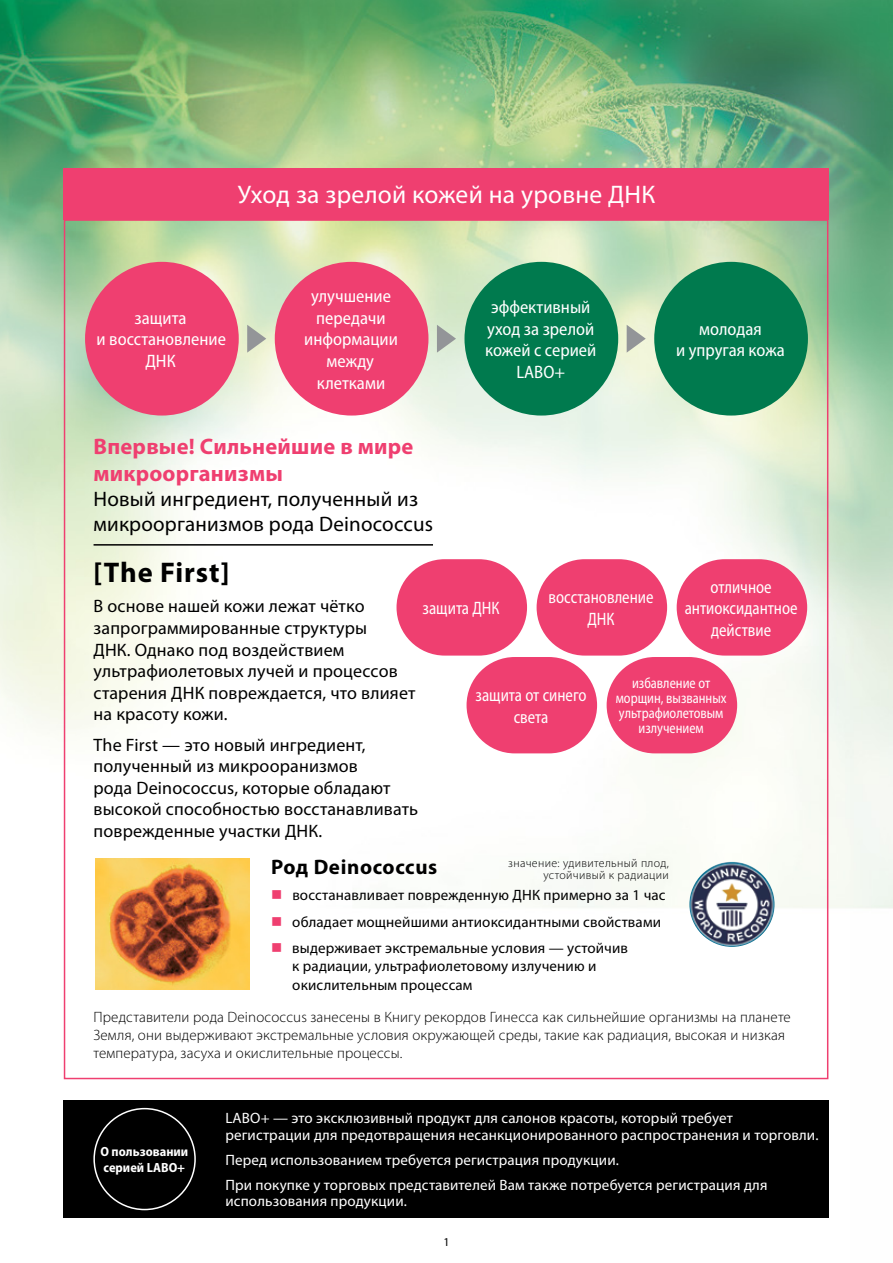
<style>
.page{position:relative;width:893px;height:1263px;background:#fff}
.page>*{position:absolute;margin:0;border:0;box-sizing:border-box;transform-origin:0 0}
.t1{font:700 28.5px "Myriad Pro";letter-spacing:.03em;color:#000}
.t2{font:25.5px "Myriad Pro";letter-spacing:.01em;color:#fff}
.t3{font:700 22.5px/27px "Myriad Pro";letter-spacing:.01em;color:#ef3f70}
.t4{font:21px/25.2px "Myriad Pro";letter-spacing:.01em;color:#000}
.t5{font:700 21px "Myriad Pro";letter-spacing:.03em;color:#000}
.t6{font:18px/21.6px "Myriad Pro";letter-spacing:.01em;color:#000}
.t7{font:semi-condensed 18px/21.6px "Myriad Pro";color:#fff;text-align:center}
.t8{font:semi-condensed 18px/21.6px "Myriad Pro";color:#fff;text-align:center;scale:.9 1}
.t9{font:15px/16.5px "Myriad Pro";letter-spacing:.01em;color:#fff}
.t10{font:300 15px/18px "Myriad Pro";letter-spacing:.01em;color:#000}
.t11{font:15px/26.5px "Myriad Pro";letter-spacing:.01em;color:#000}
.t12{font:semi-condensed 15px/15px "Myriad Pro";color:#fff;text-align:center;scale:.9 1}
.t13{font:700 semi-condensed 13.35px/15.9px "Myriad Pro";color:#fff}
.t14{font:300 12px/12px "Myriad Pro";letter-spacing:.03em;color:#000;text-align:right}
.t15{font:12px "Myriad Pro";color:#000}
</style>
<div class="page">
<img style="left:0;top:0;width:893px;height:1218px">
<div style="left:64px;top:168px;width:765px;height:51px;background:#ef3f70"></div>
<div style="left:64px;top:1100px;width:765px;height:118px;background:#000"></div>
<div style="left:85px;top:262px;width:154px;height:153px;background:#ef3f70;border-radius:50%"></div>
<div style="left:93px;top:1108px;width:103px;height:102px;border:2px solid #fff;border-radius:50%"></div>
<div style="left:275px;top:262px;width:153px;height:153px;background:#ef3f70;border-radius:50%"></div>
<div style="left:464px;top:262px;width:154px;height:153px;background:#007a4e;border-radius:50%"></div>
<div style="left:654px;top:262px;width:154px;height:153px;background:#007a4e;border-radius:50%"></div>
<svg style="left:247px;top:325px;width:19px;height:28px"></svg>
<svg style="left:437px;top:325px;width:19px;height:28px"></svg>
<svg style="left:627px;top:325px;width:19px;height:28px"></svg>
<hr style="left:94px;top:544px;width:339px;height:2px;background:#000">
<div style="left:396px;top:559px;width:131px;height:97px;background:#ef3f70;border-radius:48px"></div>
<div style="left:537px;top:559px;width:130px;height:97px;background:#ef3f70;border-radius:48px"></div>
<div style="left:467px;top:657px;width:130px;height:96px;background:#ef3f70;border-radius:48px"></div>
<div style="left:677px;top:559px;width:130px;height:97px;background:#ef3f70;border-radius:48px"></div>
<div style="left:607px;top:657px;width:130px;height:96px;background:#ef3f70;border-radius:48px"></div>
<img style="left:95px;top:859px;width:154px;height:130px">
<img style="left:689px;top:862px;width:86px;height:85px;border-radius:43px">
<svg style="left:272px;top:890px;width:9px;height:9px"></svg>
<svg style="left:272px;top:917px;width:9px;height:9px"></svg>
<svg style="left:272px;top:943px;width:9px;height:9px"></svg>
<h2 class="t2" style="left:238px;top:181px;width:419px">Уход за зрелой кожей на уровне ДНК</h2>
<p class="t7" style="left:97px;top:307px;width:131px">защита<br>и восстановление<br>ДНК</p>
<p class="t7" style="left:304px;top:286px;width:95px">улучшение передачи информации между клетками</p>
<p class="t7" style="left:485px;top:297px;width:113px">эффективный уход за зрелой кожей с серией<br>LABO+</p>
<p class="t7" style="left:676px;top:318px;width:110px">молодая<br>и упругая кожа</p>
<p class="t3" style="left:94px;top:433px;width:321px">Впервые! Сильнейшие в мире микроорганизмы</p>
<p class="t4" style="left:94px;top:487px;width:341px">Новый ингредиент, полученный из микроорганизмов рода Deinococcus</p>
<h1 class="t1" style="left:94px;top:557px;width:137px">[The First]</h1>
<p class="t6" style="left:94px;top:596px;width:323px">В основе нашей кожи лежат чётко запрограммированные структуры<br>ДНК. Однако под воздействием ультрафиолетовых лучей и процессов старения ДНК повреждается, что влияет на красоту кожи.</p>
<p class="t6" style="left:94px;top:734px;width:326px">The First — это новый ингредиент, полученный из микрооранизмов<br>рода Deinococcus, которые обладают высокой способностью восстанавливать поврежденные участки ДНК.</p>
<p class="t5" style="left:271px;top:855px;width:168px">Род Deinococcus</p>
<p class="t11" style="left:292px;top:882px;width:375px">восстанавливает поврежденную ДНК примерно за 1 час обладает мощнейшими антиоксидантными свойствами выдерживает экстремальные условия — устойчив</p>
<p class="t11" style="left:292px;top:958px;width:306px;line-height:18px">к радиации, ультрафиолетовому излучению и окислительным процессам</p>
<p class="t10" style="left:94px;top:1008px;width:699px">Представители рода Deinococcus занесены в Книгу рекордов Гинесса как сильнейшие организмы на планете<br>Земля, они выдерживают экстремальные условия окружающей среды, такие как радиация, высокая и низкая температура, засуха и окислительные процессы.</p>
<p class="t8" style="left:685px;top:576px;width:127px">отличное антиоксидантное действие</p>
<p class="t12" style="left:616px;top:676px;width:125px">избавление от морщин, вызванных ультрафиолетовым излучением</p>
<p class="t8" style="left:423px;top:598px;width:87px">защита ДНК</p>
<p class="t8" style="left:549px;top:587px;width:118px">восстановление<br>ДНК</p>
<p class="t8" style="left:475px;top:685px;width:125px">защита от синего света</p>
<p class="t14" style="left:508px;top:857px;width:162px">значение: удивительный плод, устойчивый к радиации</p>
<p class="t13" style="left:100px;top:1144px;width:89px">О пользовании серией LABO+</p>
<p class="t9" style="left:225px;top:1110px;width:595px">LABO+ — это эксклюзивный продукт для салонов красоты, который требует регистрации для предотвращения несанкционированного распространения и торговли.</p>
<p class="t9" style="left:225px;top:1147px;width:544px;line-height:25px">Перед использованием требуется регистрация продукции.<br>При покупке у торговых представителей Вам также потребуется регистрация для</p>
<p class="t9" style="left:225px;top:1193px;width:183px">использования продукции.</p>
<p class="t15" style="left:443px;top:1236px;width:8px">1</p>
</div>
